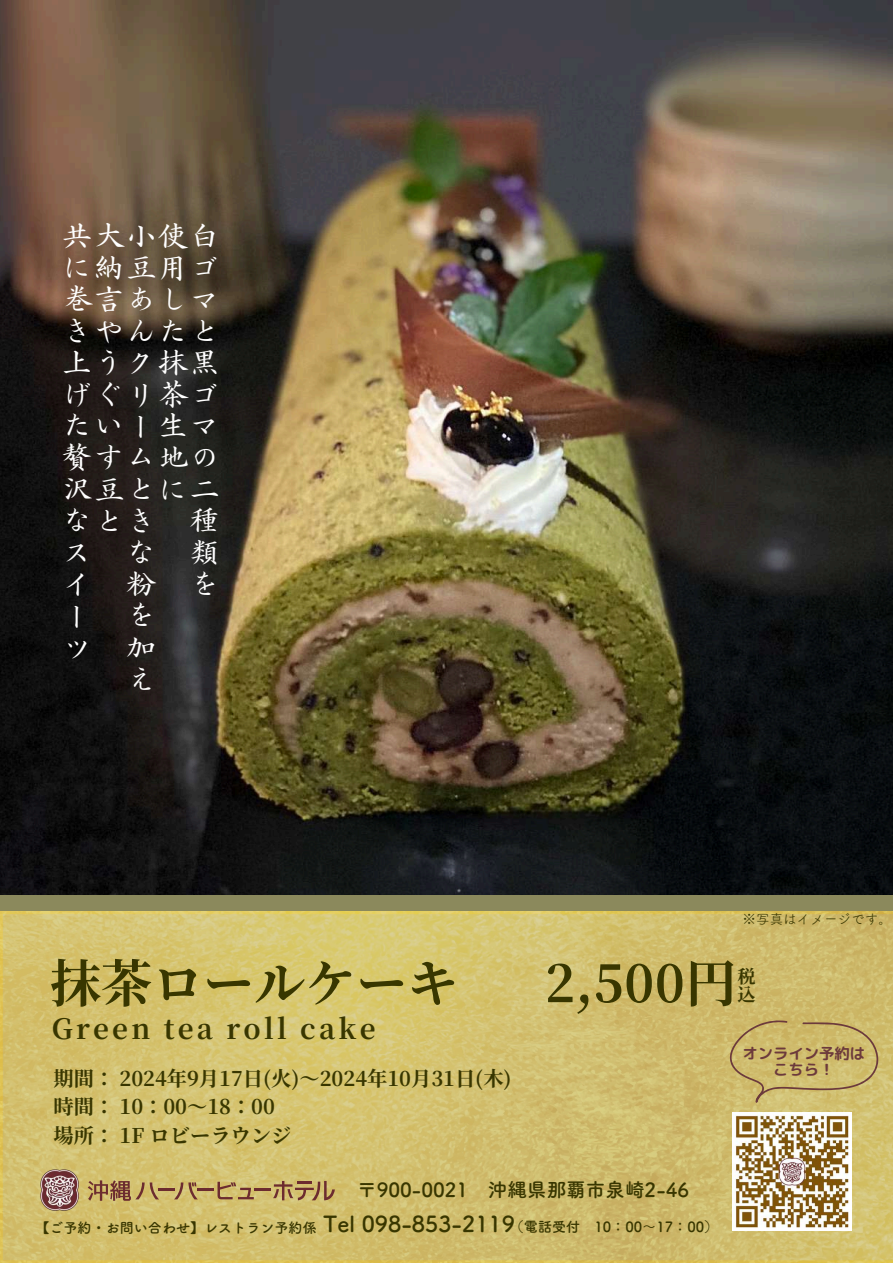
<style>
.page{position:relative;width:893px;height:1263px;background:#fff}
.page>*{position:absolute;margin:0;border:0;box-sizing:border-box;transform-origin:0 0}
.t1{font:700 51px "Source Han Serif JP";color:#383600}
.t2{font:30.53px/31.7px "S Motoya Seikai Std W3";letter-spacing:.045em;color:#fff;text-align:justify}
.t3{font:700 27.75px "Source Han Serif JP";letter-spacing:.115em;color:#383600}
.t4{font:700 20.25px/28.1px "Source Han Serif JP";color:#383600}
.t5{font:19.58px "Canva Tsuku A Rd Gothic Std B";color:#383600}
.t6{font:700 18px/18.7px "Source Han Serif JP";color:#383600}
.t7{font:15.3px/16.4px "rounded mplus 1 p bold";color:#6c3a3c;text-align:center}
.t8{font:14.1px "Canva Tsuku A Rd Gothic Std B";color:#383600}
.t9{font:13.58px "Canva Tsuku A Rd Gothic Std R";color:#383600}
.s1{font-size:21.98px}
</style>
<div class="page">
<img style="left:0;top:0;width:893px;height:895px">
<div style="left:0;top:895px;width:893px;height:368px;background:#8b895c"></div>
<img style="left:0;top:911px;width:893px;height:352px">
<img style="left:38px;top:1166px;width:44px;height:47px">
<svg style="left:88px;top:1180px;width:247px;height:21px;background:#b99b60"></svg>
<img style="left:732px;top:1112px;width:119px;height:119px">
<svg style="left:729px;top:1020px;width:149px;height:83px;background:#cab66b"></svg>
<p class="t2" style="left:62px;top:220px;width:149px">共大小使白</p>
<p class="t2" style="left:62px;top:252px;width:160px">に納豆用ゴ</p>
<p class="t2" style="left:62px;top:283px;width:160px">巻言あしマ</p>
<p class="t2" style="left:62px;top:315px;width:160px">きやんたと</p>
<p class="t2" style="left:62px;top:347px;width:152px">上うク抹黒</p>
<p class="t2" style="left:62px;top:379px;width:160px">げぐリ茶ゴ</p>
<p class="t2" style="left:158px;top:410px;width:64px">生マ</p>
<p class="t2" style="left:62px;top:442px;width:160px">贅すム地の</p>
<p class="t2" style="left:62px;top:473px;width:156px">沢豆とに二</p>
<p class="t2" style="left:189px;top:505px;width:32px">種</p>
<p class="t2" style="left:189px;top:537px;width:32px">類</p>
<p class="t2" style="left:189px;top:568px;width:32px">を</p>
<p class="t2" style="left:62px;top:410px;width:69px">たいー</p>
<p class="t2" style="left:126px;top:505px;width:32px;text-indent:-64px">なときな粉を加え</p>
<p class="t2" style="left:62px;top:537px;width:32px;text-align:left">スイーツ</p>
<h1 class="t1" style="left:50px;top:943px;width:410px">抹茶ロールケーキ</h1>
<p class="t3" style="left:52px;top:1007px;width:325px">Green tea roll cake</p>
<p class="t9" style="left:742px;top:912px;width:151px">※写真はイメージです。</p>
<h1 class="t1" style="left:545px;top:943px;width:193px">2,500円</h1>
<p class="t6" style="left:737px;top:965px;width:20px">税込</p>
<p class="t4" style="left:54px;top:1063px;width:459px">期間： 2024年9月 17日 (火)～2024年10月 31日 (木)時間： 10：00～18：00<br>場所： 1F ロビーラウンジ</p>
<p class="t5" style="left:357px;top:1179px;width:334px">〒900-0021 沖縄県那覇市泉崎2-46</p>
<p class="t8" style="left:35px;top:1220px;width:684px">【ご予約・お問い合わせ】レストラン予約係 <span class="s1">Tel 098-853-2119</span>（電話受付 10：00～ 17：00）</p>
<p class="t7" style="left:742px;top:1044px;width:124px">オンライン予約はこちら！</p>
</div>
